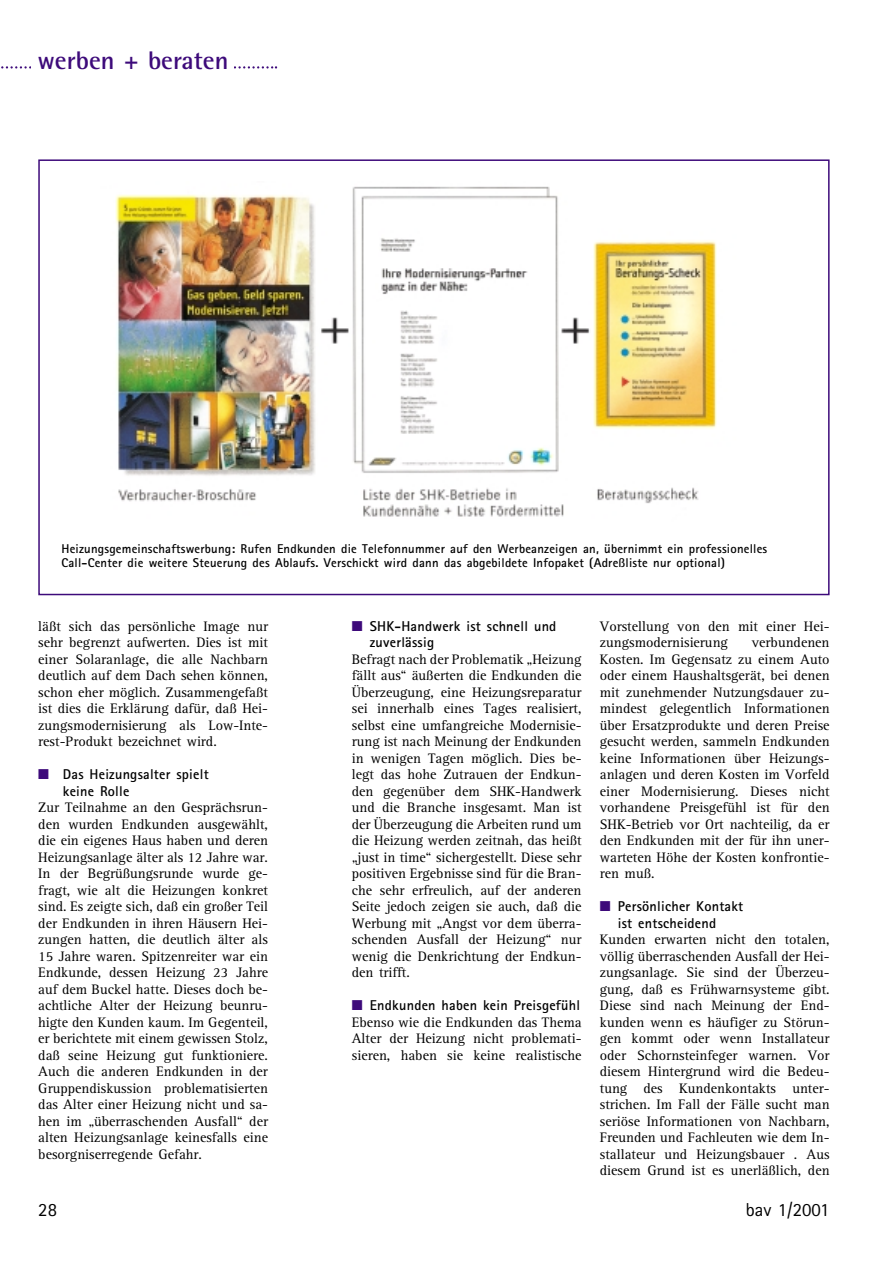
<style>
.page{position:relative;width:893px;height:1263px;background:#fff}
.page>*{position:absolute;margin:0;border:0;box-sizing:border-box;transform-origin:0 0}
.t1{font:700 25.5px "Rotis Semi Sans";color:#3d0a7a}
.t2{font:18.75px "Rotis Sans Serif";color:#000}
.t3{font:14.25px/16.5px "Rotis Serif";color:#000;text-align:justify}
.t4{font:700 14.25px/16.5px "Rotis Sans Serif";letter-spacing:.015em;color:#000}
.t5{font:700 12.75px/14.2px "Rotis Sans Serif";letter-spacing:.015em;color:#000}
.s1{color:#3d0a7a}
</style>
<div class="page">
<svg style="left:1px;top:66px;width:276px;height:3px"></svg>
<div style="left:32px;top:51px;width:202px;height:29px;background:#fff"></div>
<img style="left:115px;top:186px;width:602px;height:331px">
<div style="left:38px;top:159px;width:791px;height:436px;border:2px solid #3d0a7a"></div>
<h1 class="t1" style="left:37px;top:51px;width:192px">werben + beraten</h1>
<p class="t5" style="left:61px;top:543px;width:707px">Heizungsgemeinschaftswerbung: Rufen Endkunden die Telefonnummer auf den Werbeanzeigen an, übernimmt ein professionelles<br>Call-Center die weitere Steuerung des Ablaufs. Verschickt wird dann das abgebildete Infopaket (Adreßliste nur optional)</p>
<p class="t3" style="left:38px;top:619px;width:231px">läßt sich das persönliche Image nur sehr begrenzt aufwerten. Dies ist mit einer Solaranlage, die alle Nachbarn deutlich auf dem Dach sehen können, schon eher möglich. Zusammengefaßt ist dies die Erklärung dafür, daß Hei&shy;zungsmodernisierung als Low-Inte&shy;rest-Produkt bezeichnet wird.</p>
<p class="t4" style="left:63px;top:768px;width:147px;text-indent:-25px"><span class="s1">■</span> Das Heizungsalter spielt keine Rolle</p>
<p class="t3" style="left:38px;top:801px;width:231px">Zur Teilnahme an den Gesprächsrun&shy;den wurden Endkunden ausgewählt, die ein eigenes Haus haben und deren Heizungsanlage älter als 12 Jahre war.<br>In der Begrüßungsrunde wurde ge&shy;fragt, wie alt die Heizungen konkret sind. Es zeigte sich, daß ein großer Teil der Endkunden in ihren Häusern Hei&shy;zungen hatten, die deutlich älter als 15 Jahre waren. Spitzenreiter war ein Endkunde, dessen Heizung 23 Jahre auf dem Buckel hatte. Dieses doch be&shy;achtliche Alter der Heizung beunru&shy;higte den Kunden kaum. Im Gegenteil, er berichtete mit einem gewissen Stolz, daß seine Heizung gut funktioniere.<br>Auch die anderen Endkunden in der Gruppendiskussion problematisierten das Alter einer Heizung nicht und sa&shy;hen im „überraschenden Ausfall“ der alten Heizungsanlage keinesfalls eine besorgniserregende Gefahr.</p>
<p class="t4" style="left:370px;top:619px;width:188px;text-indent:-18px"><span class="s1">■</span> SHK-Handwerk ist schnell und zuverlässig</p>
<p class="t3" style="left:352px;top:652px;width:231px">Befragt nach der Problematik „Heizung fällt aus“ äußerten die Endkunden die Überzeugung, eine Heizungsreparatur sei innerhalb eines Tages realisiert, selbst eine umfangreiche Modernisie&shy;rung ist nach Meinung der Endkunden in wenigen Tagen möglich. Dies be&shy;legt das hohe Zutrauen der Endkun&shy;den gegenüber dem SHK-Handwerk und die Branche insgesamt. Man ist der Überzeugung die Arbeiten rund um die Heizung werden zeitnah, das heißt „just in time“ sichergestellt. Diese sehr positiven Ergebnisse sind für die Bran&shy;che sehr erfreulich, auf der anderen Seite jedoch zeigen sie auch, daß die Werbung mit „Angst vor dem überra&shy;schenden Ausfall der Heizung“ nur wenig die Denkrichtung der Endkun&shy;den trifft.</p>
<p class="t4" style="left:352px;top:998px;width:230px"><span class="s1">■</span> Endkunden haben kein Preisgefühl</p>
<p class="t3" style="left:352px;top:1015px;width:231px">Ebenso wie die Endkunden das Thema Alter der Heizung nicht problemati&shy;sieren, haben sie keine realistische</p>
<p class="t3" style="left:600px;top:619px;width:231px">Vorstellung von den mit einer Hei&shy;zungsmodernisierung</p>
<p class="t3" style="left:600px;top:635px;width:231px;text-indent:152px">verbundenen Kosten. Im Gegensatz zu einem Auto oder einem Haushaltsgerät, bei denen mit zunehmender Nutzungsdauer zu&shy;mindest gelegentlich Informationen über Ersatzprodukte und deren Preise gesucht werden, sammeln Endkunden keine Informationen über Heizungs&shy;anlagen und deren Kosten im Vorfeld einer Modernisierung. Dieses nicht vorhandene Preisgefühl ist für den SHK-Betrieb vor Ort nachteilig, da er den Endkunden mit der für ihn uner&shy;warteten Höhe der Kosten konfrontie&shy;ren muß.</p>
<p class="t4" style="left:618px;top:900px;width:127px;text-indent:-18px"><span class="s1">■</span> Persönlicher Kontakt ist entscheidend</p>
<p class="t3" style="left:600px;top:932px;width:231px">Kunden erwarten nicht den totalen, völlig überraschenden Ausfall der Hei&shy;zungsanlage. Sie sind der Überzeu&shy;gung, daß es Frühwarnsysteme gibt.<br>Diese sind nach Meinung der End&shy;kunden wenn es häufiger zu Störun&shy;gen kommt oder wenn Installateur oder Schornsteinfeger warnen. Vor diesem Hintergrund wird die Bedeu&shy;tung des Kundenkontakts unter&shy;strichen. Im Fall der Fälle sucht man seriöse Informationen von Nachbarn, Freunden und Fachleuten wie dem In&shy;stallateur und Heizungsbauer . Aus diesem Grund ist es unerläßlich, den</p>
<h2 class="t2" style="left:38px;top:1203px;width:20px">28</h2>
<h2 class="t2" style="left:745px;top:1203px;width:85px">bav 1/2001</h2>
</div>
